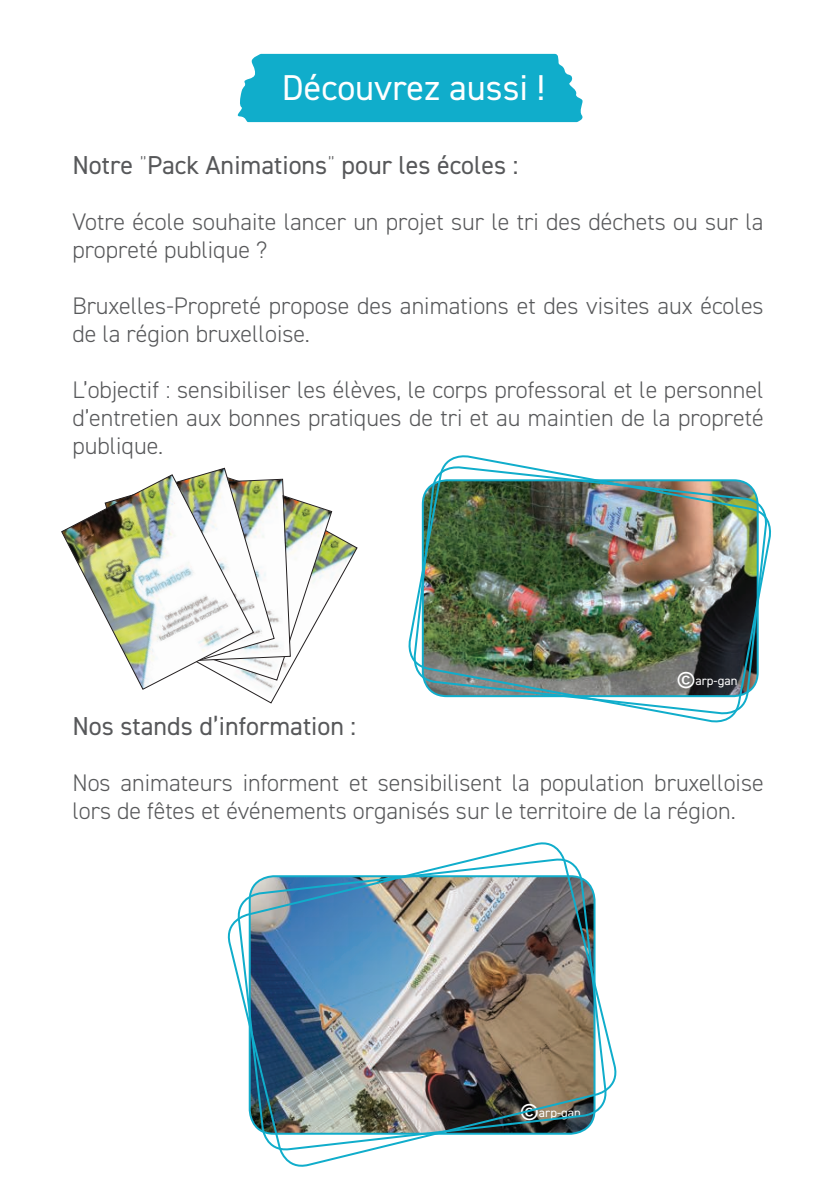
<style>
.page{position:relative;width:840px;height:1191px;background:#fff}
.page>*{position:absolute;margin:0;border:0;box-sizing:border-box;transform-origin:0 0}
.t1{font:36px "DIN2014";color:#fff}
.t2{font:26px "DIN2014";color:#57585a}
.t3{font:300 24px/28px "DIN2014";color:#57585a}
.t4{font:12.6px "DIN2014";color:#fff}
.s1{font-weight:200}
.s2{font-family:"Arial";font-weight:700;font-size:22px}
</style>
<div class="page">
<div style="left:237px;top:54px;width:346px;height:68px;background:#10adcb"></div>
<svg style="left:247px;top:511px;width:110px;height:192px"></svg>
<img style="left:203px;top:468px;width:129px;height:212px">
<img style="left:61px;top:474px;width:193px;height:216px">
<svg style="left:408px;top:455px;width:363px;height:268px"></svg>
<img style="left:412px;top:465px;width:356px;height:251px">
<img style="left:236px;top:845px;width:371px;height:318px">
<h1 class="t1" style="left:282px;top:65px;width:264px">Découvrez aussi !</h1>
<p class="t2" style="left:72px;top:149px;width:447px">Notre <span class="s1">”</span>Pack Animations<span class="s1">”</span> pour les écoles :</p>
<p class="t3" style="left:72px;top:208px;width:692px">Votre école souhaite lancer un projet sur le tri des déchets ou sur la propreté publique ?</p>
<p class="t3" style="left:72px;top:292px;width:692px">Bruxelles-Propreté propose des animations et des visites aux écoles de la région bruxelloise.</p>
<p class="t3" style="left:72px;top:376px;width:692px;text-align:justify">L’objectif : sensibiliser les élèves, le corps professoral et le personnel d’entretien aux bonnes pratiques de tri et au maintien de la propreté publique.</p>
<p class="t4" style="left:677px;top:673px;width:61px"><span class="s2">©</span>arp-gan</p>
<p class="t2" style="left:72px;top:709px;width:285px">Nos stands d’information :</p>
<p class="t3" style="left:72px;top:768px;width:692px">Nos animateurs informent et sensibilisent la population bruxelloise lors de fêtes et événements organisés sur le territoire de la région.</p>
<p class="t4" style="left:521px;top:1104px;width:61px"><span class="s2">©</span>arp-gan</p>
</div>
